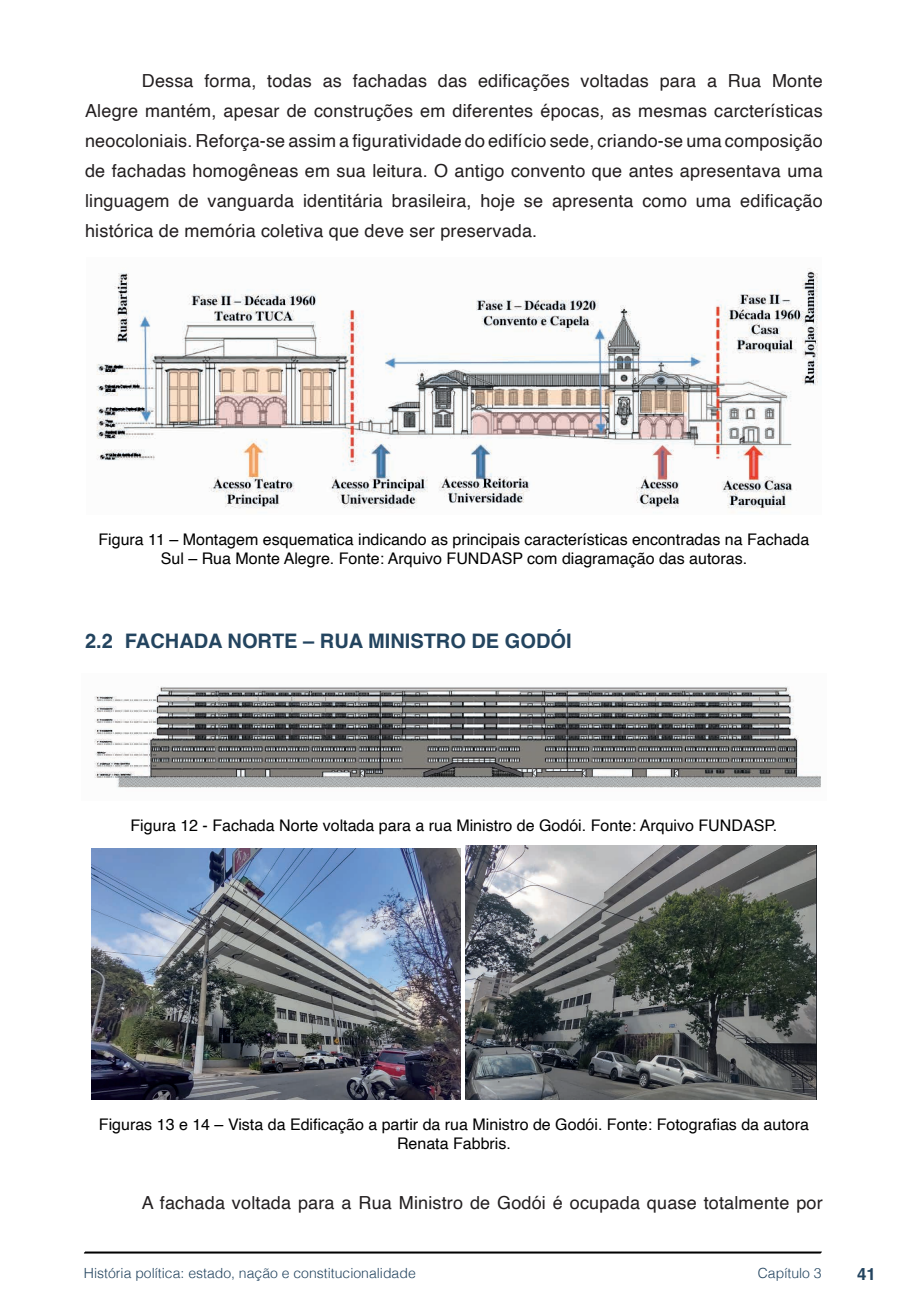
<style>
.page{position:relative;width:908px;height:1304px;background:#fff}
.page>*{position:absolute;margin:0;border:0;box-sizing:border-box;transform-origin:0 0}
.t1{font:700 20px "Helvetica";color:#23445f}
.t2{font:18px/30px "Helvetica";letter-spacing:.01em;color:#231f20;text-align:justify}
.t3{font:700 16.8px "Helvetica";color:#23445f}
.t4{font:16px/19.2px "Helvetica";color:#000;text-align:center}
.t5{font:300 14px "Helvetica";color:#23445f}
</style>
<div class="page">
<svg style="left:84px;top:1251px;width:737px;height:3px;background:#515151"></svg>
<img style="left:96px;top:268px;width:722px;height:241px">
<img style="left:94px;top:686px;width:727px;height:102px">
<img style="left:92px;top:849px;width:368px;height:250px">
<img style="left:465px;top:846px;width:351px;height:253px">
<p class="t2" style="left:85px;top:66px;width:738px;text-indent:57px">Dessa forma, todas as fachadas das edificações voltadas para a Rua Monte Alegre mantém, apesar de construções em diferentes épocas, as mesmas carcterísticas neocoloniais. Reforça-se assim a figuratividade do edifício sede, criando-se uma composição de fachadas homogêneas em sua leitura. O antigo convento que antes apresentava uma linguagem de vanguarda identitária brasileira, hoje se apresenta como uma edificação histórica de memória coletiva que deve ser preservada.</p>
<p class="t4" style="left:98px;top:530px;width:712px">Figura 11 – Montagem esquematica indicando as principais características encontradas na Fachada<br>Sul – Rua Monte Alegre. Fonte: Arquivo FUNDASP com diagramação das autoras.</p>
<p class="t1" style="left:85px;top:629px;width:488px">2.2 FACHADA NORTE – RUA MINISTRO DE GODÓI</p>
<p class="t4" style="left:130px;top:816px;width:648px">Figura 12 - Fachada Norte voltada para a rua Ministro de Godói. Fonte: Arquivo FUNDASP.</p>
<p class="t4" style="left:99px;top:1115px;width:711px">Figuras 13 e 14 – Vista da Edificação a partir da rua Ministro de Godói. Fonte: Fotografias da autora<br>Renata Fabbris.</p>
<p class="t2" style="left:142px;top:1188px;width:682px">A fachada voltada para a Rua Ministro de Godói é ocupada quase totalmente por</p>
<p class="t5" style="left:84px;top:1261px;width:333px">História política: estado, nação e constitucionalidade</p>
<p class="t5" style="left:757px;top:1261px;width:65px">Capítulo 3</p>
<p class="t3" style="left:856px;top:1264px;width:20px">41</p>
</div>
